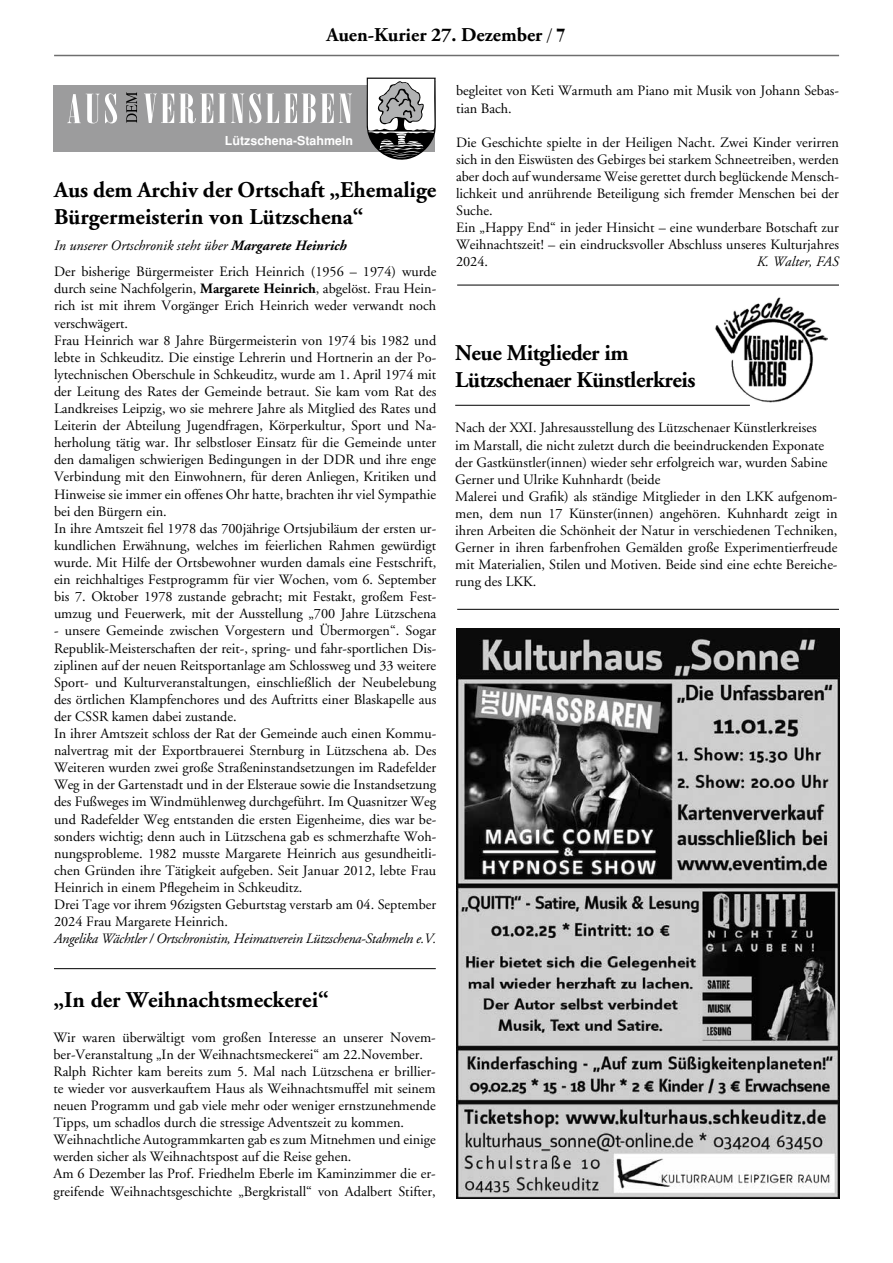
<style>
.page{position:relative;width:893px;height:1263px;background:#fff}
.page>*{position:absolute;margin:0;border:0;box-sizing:border-box;transform-origin:0 0}
.t1{font:700 22.5px/27px "Adobe Garamond";color:#000}
.t2{font:700 22.5px/27px "Adobe Garamond";letter-spacing:-.02em;color:#000}
.t3{font:700 19.5px "Adobe Garamond Pro";color:#000}
.t4{font:14.25px/17.1px "Adobe Garamond";color:#000}
.t5{font:italic 14.25px "Adobe Garamond";letter-spacing:-.02em;color:#000}
.t6{font:italic 14.25px "Adobe Garamond";color:#000}
.t7{font:700 12.45px "Helvetica";color:#fff}
.s1{font-family:"Apple Garamond"}
.s2{font-style:italic}
.s3{font-weight:700;font-style:italic}
.s4{font-weight:700}
</style>
<div class="page">
<hr style="left:54px;top:55px;width:785px;height:1px;background:#6e6e6e">
<hr style="left:54px;top:968px;width:382px;height:1px;background:#000">
<hr style="left:457px;top:285px;width:382px;height:1px;background:#000">
<hr style="left:457px;top:609px;width:382px;height:1px;background:#000">
<img style="left:457px;top:628px;width:382px;height:570px">
<div style="left:54px;top:85px;width:381px;height:67px;background:#9c9c9d"></div>
<svg style="left:144px;top:93px;width:208px;height:30px"></svg>
<svg style="left:67px;top:93px;width:50px;height:30px"></svg>
<svg style="left:126px;top:92px;width:11px;height:31px"></svg>
<svg style="left:366px;top:78px;width:70px;height:82px"></svg>
<img style="left:715px;top:297px;width:112px;height:105px">
<hr style="left:455px;top:405px;width:295px;height:1px;background:#000">
<h2 class="t3" style="left:327px;top:24px;width:240px">Auen-Kurier 27. Dezember <span class="s1">/ 7</span></h2>
<p class="t7" style="left:225px;top:133px;width:130px">Lützschena-Stahmeln</p>
<h1 class="t1" style="left:54px;top:177px;width:384px">Aus dem Archiv der Ortschaft „Ehemalige<br>Bürgermeisterin von Lützschena“</h1>
<p class="t4" style="left:54px;top:233px;width:384px;line-height:26.1px"><span class="s2">In unserer Ortschronik steht über</span> <span class="s3">Margarete Heinrich<br></span>Der bisherige Bürgermeister Erich Heinrich (1956 – 1974) wurde</p>
<p class="t4" style="left:54px;top:281px;width:384px">durch seine Nachfolgerin, <span class="s4">Margarete Heinrich</span>, abgelöst. Frau Hein&shy;rich ist mit ihrem Vorgänger Erich Heinrich weder verwandt noch verschwägert.<br>Frau Heinrich war 8 Jahre Bürgermeisterin von 1974 bis 1982 und lebte in Schkeuditz. Die einstige Lehrerin und Hortnerin an der Po&shy;lytechnischen Oberschule in Schkeuditz, wurde am 1. April 1974 mit der Leitung des Rates der Gemeinde betraut. Sie kam vom Rat des Landkreises Leipzig, wo sie mehrere Jahre als Mitglied des Rates und Leiterin der Abteilung Jugendfragen, Körperkultur, Sport und Na&shy;herholung tätig war. Ihr selbstloser Einsatz für die Gemeinde unter den damaligen schwierigen Bedingungen in der DDR und ihre enge Verbindung mit den Einwohnern, für deren Anliegen, Kritiken und Hinweise sie immer ein offenes Ohr hatte, brachten ihr viel Sympathie bei den Bürgern ein.<br>In ihre Amtszeit fiel 1978 das 700jährige Ortsjubiläum der ersten ur&shy;kundlichen Erwähnung, welches im feierlichen Rahmen gewürdigt wurde. Mit Hilfe der Ortsbewohner wurden damals eine Festschrift, ein reichhaltiges Festprogramm für vier Wochen, vom 6. September bis 7. Oktober 1978 zustande gebracht; mit Festakt, großem Fest&shy;umzug und Feuerwerk, mit der Ausstellung „700 Jahre Lützschena</p>
<p class="t4" style="left:54px;top:623px;width:384px">- unsere Gemeinde zwischen Vorgestern und Übermorgen“. Sogar Republik-Meisterschaften der reit-, spring- und fahr-sportlichen Dis&shy;ziplinen auf der neuen Reitsportanlage am Schlossweg und 33 weitere Sport- und Kulturveranstaltungen, einschließlich der Neubelebung des örtlichen Klampfenchores und des Auftritts einer Blaskapelle aus der CSSR kamen dabei zustande.<br>In ihrer Amtszeit schloss der Rat der Gemeinde auch einen Kommu&shy;nalvertrag mit der Exportbrauerei Sternburg in Lützschena ab. Des Weiteren wurden zwei große Straßeninstandsetzungen im Radefelder Weg in der Gartenstadt und in der Elsteraue sowie die Instandsetzung des Fußweges im Windmühlenweg durchgeführt. Im Quasnitzer Weg und Radefelder Weg entstanden die ersten Eigenheime, dies war be&shy;sonders wichtig; denn auch in Lützschena gab es schmerzhafte Woh&shy;nungsprobleme. 1982 musste Margarete Heinrich aus gesundheitli&shy;chen Gründen ihre Tätigkeit aufgeben. Seit Januar 2012, lebte Frau Heinrich in einem Pflegeheim in Schkeuditz.<br>Drei Tage vor ihrem 96zigsten Geburtstag verstarb am 04. September 2024 Frau Margarete Heinrich.</p>
<p class="t5" style="left:54px;top:931px;width:384px">Angelika Wächtler / Ortschronistin, Heimatverein Lützschena-Stahmeln e.V.</p>
<h1 class="t1" style="left:54px;top:987px;width:277px">„In der Weihnachtsmeckerei“</h1>
<p class="t4" style="left:54px;top:1029px;width:384px">Wir waren überwältigt vom großen Interesse an unserer Novem&shy;ber-Veranstaltung „In der Weihnachtsmeckerei“ am 22.November.<br>Ralph Richter kam bereits zum 5. Mal nach Lützschena er brillier&shy;te wieder vor ausverkauftem Haus als Weihnachtsmuffel mit seinem neuen Programm und gab viele mehr oder weniger ernstzunehmende Tipps, um schadlos durch die stressige Adventszeit zu kommen.<br>Weihnachtliche Autogrammkarten gab es zum Mitnehmen und einige werden sicher als Weihnachtspost auf die Reise gehen.<br>Am 6 Dezember las Prof. Friedhelm Eberle im Kaminzimmer die er&shy;greifende Weihnachtsgeschichte „Bergkristall“ von Adalbert Stifter,</p>
<p class="t4" style="left:456px;top:83px;width:384px">begleitet von Keti Warmuth am Piano mit Musik von Johann Sebas&shy;tian Bach.</p>
<p class="t4" style="left:456px;top:134px;width:384px">Die Geschichte spielte in der Heiligen Nacht. Zwei Kinder verirren sich in den Eiswüsten des Gebirges bei starkem Schneetreiben, werden aber doch auf wundersame Weise gerettet durch beglückende Mensch&shy;lichkeit und anrührende Beteiligung sich fremder Menschen bei der Suche.<br>Ein „Happy End“ in jeder Hinsicht – eine wunderbare Botschaft zur Weihnachtszeit! – ein eindrucksvoller Abschluss unseres Kulturjahres 2024.</p>
<p class="t6" style="left:757px;top:254px;width:84px">K. Walter, FAS</p>
<h1 class="t2" style="left:455px;top:340px;width:242px">Neue Mitglieder im<br>Lützschenaer Künstlerkreis</h1>
<p class="t4" style="left:455px;top:420px;width:384px">Nach der XXI. Jahresausstellung des Lützschenaer Künstlerkreises<br>im Marstall, die nicht zuletzt durch die beeindruckenden Exponate der Gastkünstler(innen) wieder sehr erfolgreich war, wurden Sabine Gerner und Ulrike Kuhnhardt (beide<br>Malerei und Grafik) als ständige Mitglieder in den LKK aufgenom&shy;men, dem nun 17 Künster(innen) angehören. Kuhnhardt zeigt in ihren Arbeiten die Schönheit der Natur in verschiedenen Techniken, Gerner in ihren farbenfrohen Gemälden große Experimentierfreude mit Materialien, Stilen und Motiven. Beide sind eine echte Bereiche&shy;rung des LKK.</p>
</div>
